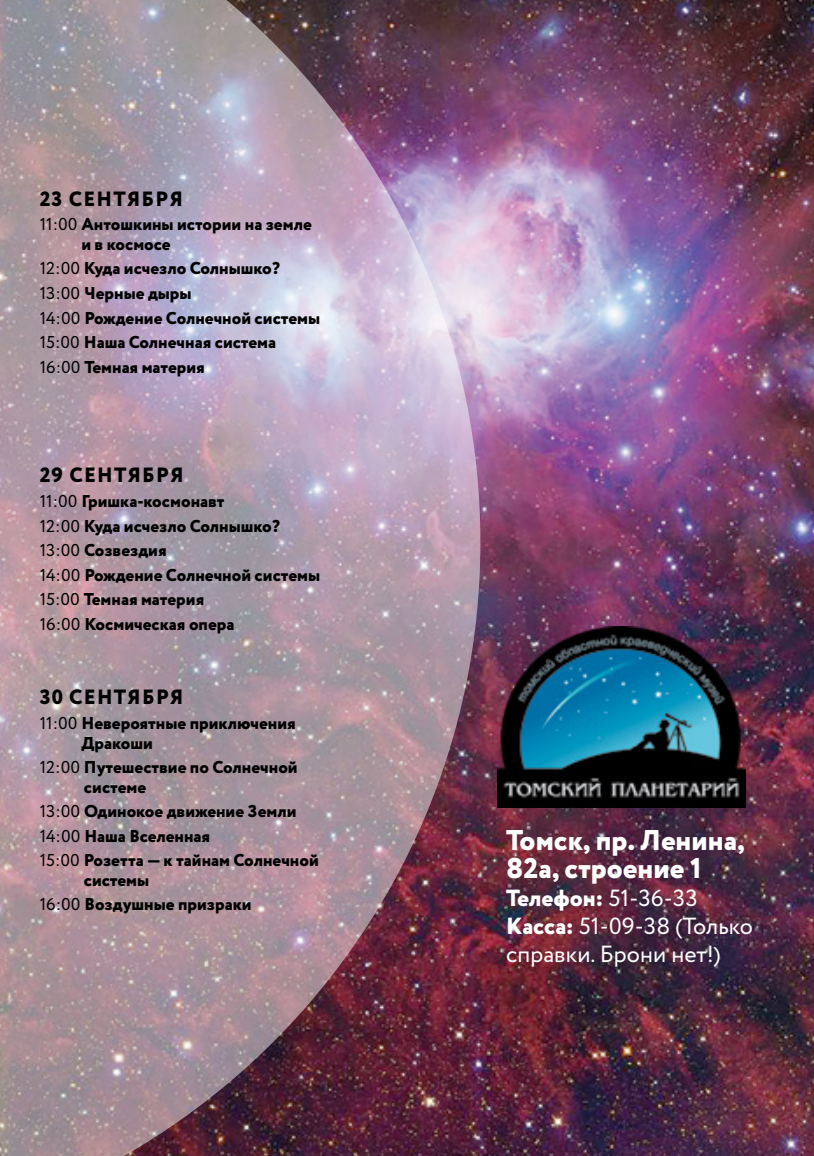
<style>
.page{position:relative;width:814px;height:1156px;background:#fff}
.page>*{position:absolute;margin:0;border:0;box-sizing:border-box;transform-origin:0 0}
.t1{font:800 28.53px/28px "Circe";color:#fff}
.t2{font:23.28px/28px "Circe";color:#fff}
.t3{font:800 20.65px "Circe";letter-spacing:.06em;color:#000}
.t4{font:800 17.15px/24.5px "Circe";color:#000}
.s1{font-weight:400}
.s2{font-weight:800}
</style>
<div class="page">
<img style="left:480px;top:0;width:334px;height:1156px">
<img style="left:0;top:0;width:480px;height:1156px">
<img style="left:497px;top:627px;width:248px;height:180px">
<p class="t3" style="left:40px;top:185px;width:145px">23 СЕНТЯБРЯ</p>
<p class="t4" style="left:81px;top:216px;width:232px;line-height:19.6px;text-indent:-42px"><span class="s1">11:00</span> Антошкины истории на земле и в космосе</p>
<p class="t4" style="left:40px;top:257px;width:282px"><span class="s1">12:00</span> Куда исчезло Солнышко?<br><span class="s1">13:00</span> Черные дыры<br><span class="s1">14:00</span> Рождение Солнечной системы<br><span class="s1">15:00</span> Наша Солнечная система<br><span class="s1">16:00</span> Темная материя</p>
<p class="t3" style="left:40px;top:461px;width:145px">29 СЕНТЯБРЯ</p>
<p class="t4" style="left:40px;top:490px;width:282px"><span class="s1">11:00</span> Гришка-космонавт<br><span class="s1">12:00</span> Куда исчезло Солнышко?<br><span class="s1">13:00</span> Созвездия<br><span class="s1">14:00</span> Рождение Солнечной системы<br><span class="s1">15:00</span> Темная материя<br><span class="s1">16:00</span> Космическая опера</p>
<p class="t3" style="left:40px;top:683px;width:145px">30 СЕНТЯБРЯ</p>
<p class="t4" style="left:81px;top:714px;width:216px;line-height:19.6px;text-indent:-42px"><span class="s1">11:00</span> Невероятные приключения<br>Дракоши</p>
<p class="t4" style="left:84px;top:758px;width:215px;line-height:19.6px;text-indent:-44px"><span class="s1">12:00</span> Путешествие по Солнечной системе</p>
<p class="t4" style="left:40px;top:800px;width:280px"><span class="s1">13:00</span> Одинокое движение Земли<br><span class="s1">14:00</span> Наша Вселенная<br><span class="s1">15:00</span> Розетта — к тайнам Солнечной</p>
<p class="t4" style="left:40px;top:869px;width:213px;text-indent:44px">системы<br><span class="s1">16:00</span> Воздушные призраки</p>
<h1 class="t1" style="left:506px;top:828px;width:240px">Томск, пр. Ленина,<br>82а, строение 1</h1>
<h2 class="t2" style="left:506px;top:885px;width:248px"><span class="s2">Телефон:</span> 51-36-33<br><span class="s2">Касса:</span> 51-09-38 (Только справки. Брони нет!)</h2>
</div>
